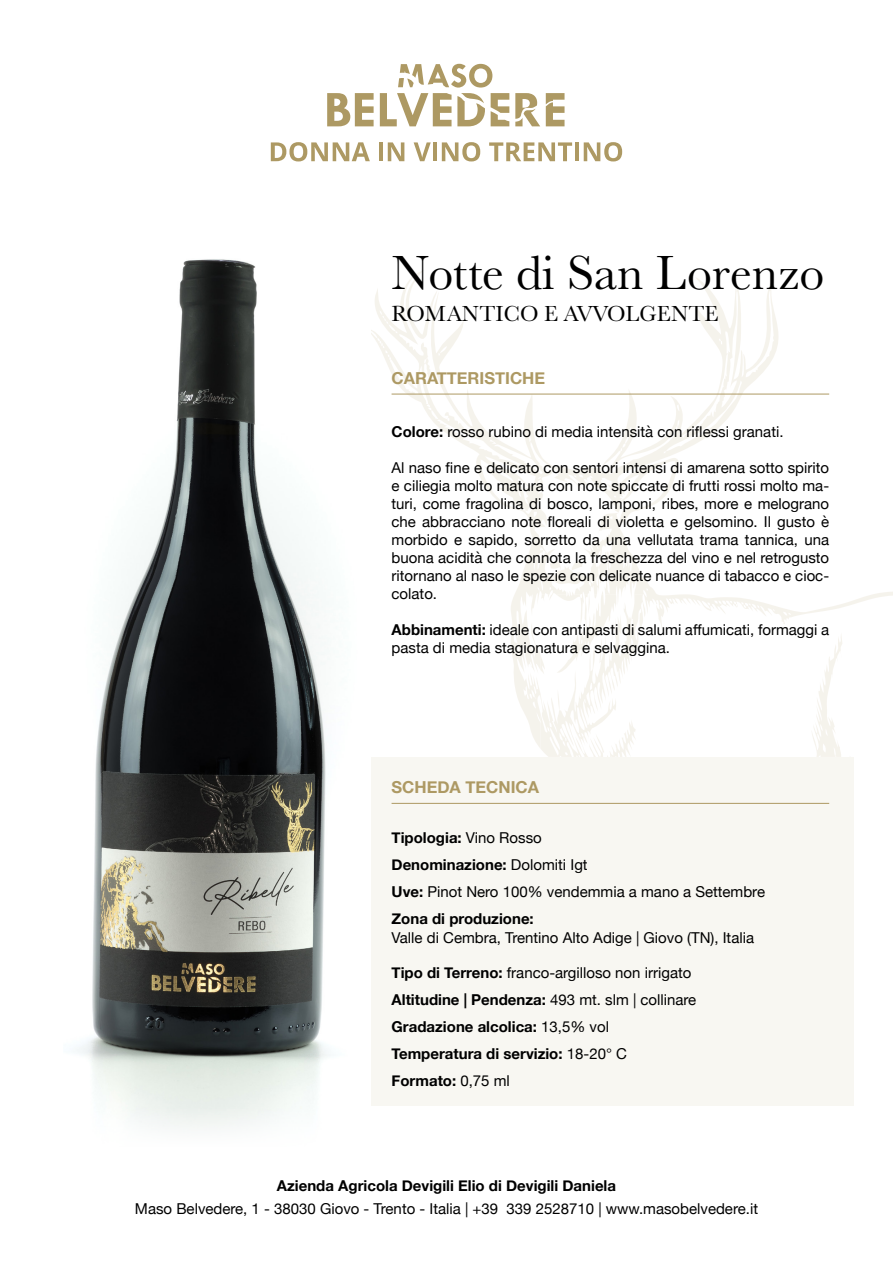
<style>
.page{position:relative;width:893px;height:1263px;background:#fff}
.page>*{position:absolute;margin:0;border:0;box-sizing:border-box;transform-origin:0 0}
.t1{font:49.5px "Baskerville URW";color:#000}
.t2{font:22.5px "Baskerville URW";color:#000}
.t3{font:700 16.5px "Helvetica Neue";color:#ad9963}
.t4{font:15px/18px "Helvetica Neue";color:#000}
.t5{font:700 15px/27px "Helvetica Neue";color:#000}
.s1{font-weight:700}
.s2{font-weight:400}
</style>
<div class="page">
<svg style="left:271px;top:142px;width:99px;height:19px"></svg>
<hr style="left:379px;top:142px;width:4px;height:19px;background:#ad9963">
<svg style="left:388px;top:142px;width:16px;height:19px"></svg>
<svg style="left:414px;top:142px;width:17px;height:19px"></svg>
<hr style="left:433px;top:142px;width:4px;height:19px;background:#ad9963">
<svg style="left:442px;top:142px;width:38px;height:19px"></svg>
<svg style="left:489px;top:142px;width:83px;height:19px"></svg>
<hr style="left:575px;top:142px;width:4px;height:19px;background:#ad9963">
<svg style="left:584px;top:142px;width:38px;height:19px"></svg>
<svg style="left:327px;top:64px;width:237px;height:62px"></svg>
<svg style="left:371px;top:271px;width:522px;height:486px"></svg>
<svg style="left:541px;top:595px;width:128px;height:162px"></svg>
<div style="left:370px;top:757px;width:484px;height:349px;background:#f8f7f2"></div>
<img style="left:76px;top:259px;width:254px;height:840px">
<hr style="left:392px;top:803px;width:437px;height:1px;background:#ad9963">
<hr style="left:392px;top:394px;width:437px;height:1px;background:#ad9963">
<h1 class="t1" style="left:392px;top:239px;width:434px">Notte di San Lorenzo</h1>
<h2 class="t2" style="left:392px;top:299px;width:329px">ROMANTICO E AVVOLGENTE</h2>
<p class="t3" style="left:392px;top:365px;width:155px">CARATTERISTICHE</p>
<p class="t4" style="left:392px;top:423px;width:393px"><span class="s1">Colore:</span> rosso rubino di media intensità con riflessi granati.</p>
<p class="t4" style="left:392px;top:459px;width:439px;text-align:justify">Al naso fine e delicato con sentori intensi di amarena sotto spirito e ciliegia molto matura con note spiccate di frutti rossi molto ma&shy;turi, come fragolina di bosco, lamponi, ribes, more e melograno che abbracciano note floreali di violetta e gelsomino. Il gusto è morbido e sapido, sorretto da una vellutata trama tannica, una buona acidità che connota la freschezza del vino e nel retrogusto ritornano al naso le spezie con delicate nuance di tabacco e cioc&shy;colato.</p>
<p class="t4" style="left:392px;top:621px;width:439px"><span class="s1">Abbinamenti:</span> ideale con antipasti di salumi affumicati, formaggi a pasta di media stagionatura e selvaggina.</p>
<p class="t3" style="left:392px;top:774px;width:149px">SCHEDA TECNICA</p>
<p class="t4" style="left:392px;top:825px;width:375px;line-height:27px"><span class="s1">Tipologia:</span> Vino Rosso<br><span class="s1">Denominazione:</span> Dolomiti Igt<br><span class="s1">Uve:</span> Pinot Nero 100% vendemmia a mano a Settembre<br><span class="s1">Zona di produzione:</span></p>
<p class="t4" style="left:392px;top:930px;width:364px">Valle di Cembra, Trentino Alto Adige | Giovo (TN), Italia</p>
<p class="t5" style="left:392px;top:959px;width:306px">Tipo di Terreno: <span class="s2">franco-argilloso non irrigato </span>Altitudine | Pendenza: <span class="s2">493 mt. slm | collinare </span>Gradazione alcolica: <span class="s2">13,5% vol </span>Temperatura di servizio: <span class="s2">18-20° C<br></span>Formato: <span class="s2">0,75 ml</span></p>
<p class="t5" style="left:277px;top:1172px;width:341px">Azienda Agricola Devigili Elio di Devigili Daniela</p>
<p class="t4" style="left:135px;top:1200px;width:625px">Maso Belvedere, 1 - 38030 Giovo - Trento - Italia | +39 339 2528710 | www.masobelvedere.it</p>
</div>
